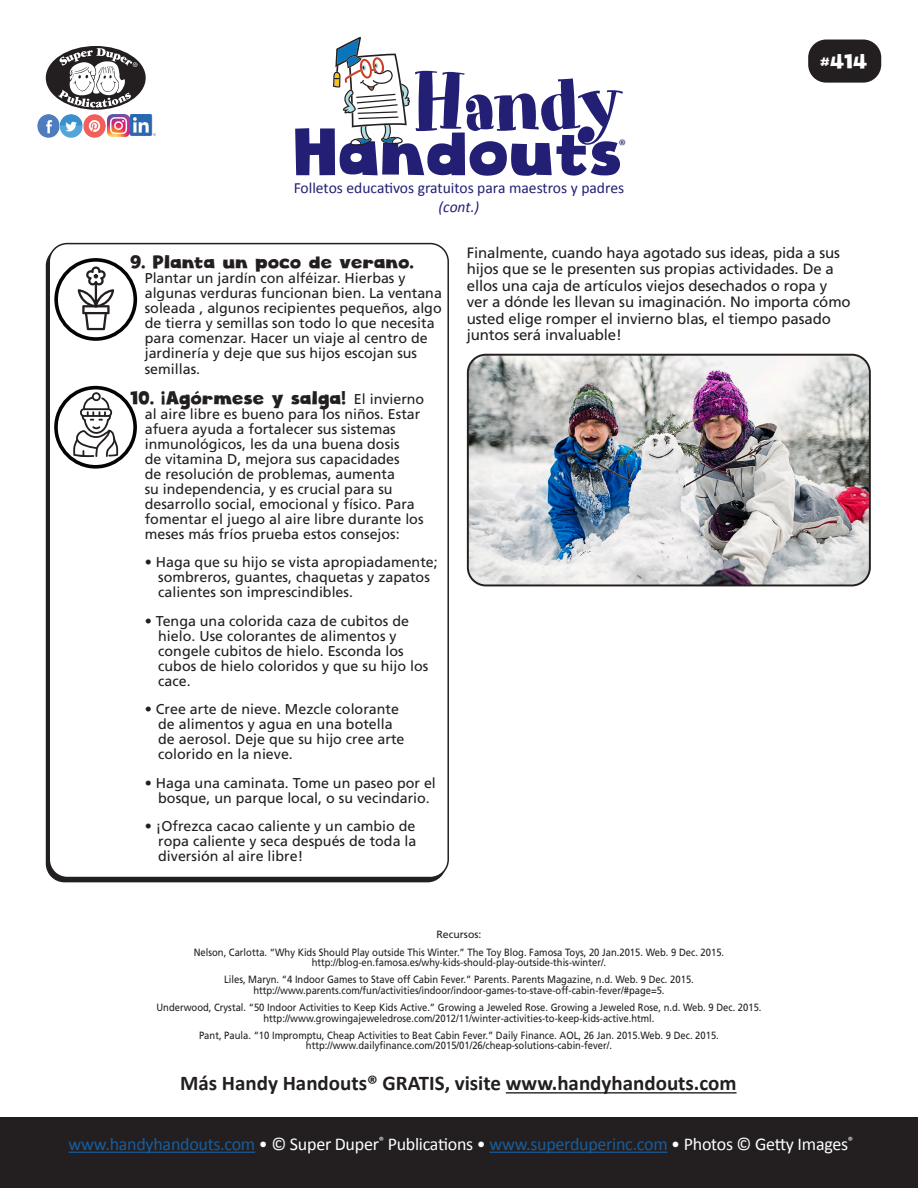
<style>
.page{position:relative;width:918px;height:1188px;background:#fff}
.page>*{position:absolute;margin:0;border:0;box-sizing:border-box;transform-origin:0 0}
.t1{font:79.2px "Art Department JNL";letter-spacing:-.03em;color:#231f75}
.t2{font:64.8px "Cloudy Witha Chanceof Love";color:#231f75}
.HH_TEXT{font:700 21px "Calibri";color:#231f20}
.t3{font:19.5px "Cloudy Witha Chanceof Love";color:#fff}
.t4{font:18px "Calibri";letter-spacing:-.015em;color:#fff}
.HH_TEXT-2{font:18px "Cloudy Witha Chanceof Love";color:#231f20}
.t5{font:15.6px "Calibri";color:#231f75}
.t6{font:italic 15.6px "Calibri";color:#231f75}
.t7{font:15.15px "Calibri";color:#231f75}
.HH_TEXT-3{font:15px/16.5px "Frutiger";letter-spacing:-.01em;color:#231f20}
.HH_TEXT-4{font:14.25px/15px "Frutiger";color:#231f20}
.HH_Title{font:10.5px/10.5px "Frutiger";color:#231f20;text-align:center;scale:.9 1}
.HH_Title-2{font:10.5px "Frutiger";color:#231f20}
.s1{font-family:"Frutiger";font-size:14.25px}
.s2{color:#175d9e}
</style>
<div class="page">
<img style="left:468px;top:355px;width:402px;height:230px">
<div style="left:467px;top:354px;width:404px;height:232px;border:2px solid #231f20;border-radius:18px"></div>
<div style="left:49px;top:243px;width:400px;height:635px;border:2px solid #231f20;border-radius:18px"></div>
<div style="left:808px;top:40px;width:73px;height:43px;background:#231f20;border-radius:18px"></div>
<div style="left:46px;top:46px;width:100px;height:64px;background:#231f20;border-radius:50%"></div>
<svg style="left:58px;top:48px;width:80px;height:60px"></svg>
<img style="left:37px;top:115px;width:92px;height:22px">
<img style="left:131px;top:115px;width:24px;height:21px">
<hr style="left:506px;top:1092px;width:231px;height:2px;background:#231f20">
<div style="left:0;top:1118px;width:918px;height:70px;background:#231f20"></div>
<hr style="left:69px;top:1152px;width:186px;height:1px;background:#175d9e">
<hr style="left:489px;top:1152px;width:179px;height:1px;background:#175d9e">
<svg style="left:333px;top:37px;width:77px;height:109px"></svg>
<svg style="left:78px;top:266px;width:36px;height:64px"></svg>
<div style="left:54px;top:258px;width:83px;height:83px;border:4px solid #040503;border-radius:50%"></div>
<div style="left:54px;top:386px;width:83px;height:83px;border:4px solid #040503;border-radius:50%"></div>
<svg style="left:73px;top:392px;width:45px;height:65px"></svg>
<p class="t1" style="left:412px;top:56px;width:213px">Handy</p>
<p class="t5" style="left:294px;top:177px;width:332px">Folletos educativos gratuitos para maestros y padres</p>
<p class="t6" style="left:439px;top:196px;width:42px">(cont.)</p>
<p class="t2" style="left:296px;top:112px;width:331px">Handouts</p>
<p class="t7" style="left:618px;top:135px;width:9px">®</p>
<p class="t3" style="left:821px;top:49px;width:48px">#414</p>
<p class="HH_TEXT-2" style="left:131px;top:251px;width:285px">9. Planta un poco de verano.</p>
<p class="HH_TEXT-4" style="left:145px;top:270px;width:299px">Plantar un jardín con alféizar. Hierbas y algunas verduras funcionan bien. La ventana soleada , algunos recipientes pequeños, algo de tierra y semillas son todo lo que necesita para comenzar. Hacer un viaje al centro de jardinería y deje que sus hijos escojan sus semillas.</p>
<p class="HH_TEXT-2" style="left:131px;top:387px;width:295px">10. ¡Agórmese y salga! <span class="s1">El invierno</span></p>
<p class="HH_TEXT-4" style="left:145px;top:406px;width:280px">al aire libre es bueno para los niños. Estar afuera ayuda a fortalecer sus sistemas inmunológicos, les da una buena dosis<br>de vitamina D, mejora sus capacidades<br>de resolución de problemas, aumenta<br>su independencia, y es crucial para su desarrollo social, emocional y físico. Para fomentar el juego al aire libre durante los meses más fríos prueba estos consejos:</p>
<p class="HH_TEXT-4" style="left:158px;top:555px;width:281px;text-indent:-14px">• Haga que su hijo se vista apropiadamente; sombreros, guantes, chaquetas y zapatos calientes son imprescindibles.</p>
<p class="HH_TEXT-4" style="left:158px;top:613px;width:271px;text-indent:-14px">• Tenga una colorida caza de cubitos de hielo. Use colorantes de alimentos y congele cubitos de hielo. Esconda los cubos de hielo coloridos y que su hijo los cace.</p>
<p class="HH_TEXT-4" style="left:158px;top:702px;width:248px;text-indent:-14px">• Cree arte de nieve. Mezcle colorante de alimentos y agua en una botella de aerosol. Deje que su hijo cree arte colorido en la nieve.</p>
<p class="HH_TEXT-4" style="left:145px;top:775px;width:293px;text-align:center">• Haga una caminata. Tome un paseo por el bosque, un parque local, o su vecindario.</p>
<p class="HH_TEXT-4" style="left:158px;top:819px;width:260px;text-align:justify;text-indent:-14px">• ¡Ofrezca cacao caliente y un cambio de ropa caliente y seca después de toda la diversión al aire libre!</p>
<p class="HH_TEXT-3" style="left:467px;top:244px;width:385px">Finalmente, cuando haya agotado sus ideas, pida a sus hijos que se le presenten sus propias actividades. De a ellos una caja de artículos viejos desechados o ropa y ver a dónde les llevan su imaginación. No importa cómo usted elige romper el invierno blas, el tiempo pasado juntos será invaluable!</p>
<p class="HH_Title-2" style="left:437px;top:929px;width:46px">Recursos:</p>
<p class="HH_Title" style="left:194px;top:947px;width:591px">Nelson, Carlotta. “Why Kids Should Play outside This Winter.” The Toy Blog. Famosa Toys, 20 Jan.2015. Web. 9 Dec. 2015. http://blog-en.famosa.es/why-kids-should-play-outside-this-winter/.</p>
<p class="HH_Title" style="left:224px;top:974px;width:523px">Liles, Maryn. “4 Indoor Games to Stave off Cabin Fever.” Parents. Parents Magazine, n.d. Web. 9 Dec. 2015. http://www.parents.com/fun/activities/indoor/indoor-games-to-stave-off-cabin-fever/#page=5.</p>
<p class="HH_Title" style="left:156px;top:1002px;width:674px">Underwood, Crystal. “50 Indoor Activities to Keep Kids Active.” Growing a Jeweled Rose. Growing a Jeweled Rose, n.d. Web. 9 Dec. 2015. http://www.growingajeweledrose.com/2012/11/winter-activities-to-keep-kids-active.html.</p>
<p class="HH_Title" style="left:199px;top:1030px;width:579px">Pant, Paula. “10 Impromptu, Cheap Activities to Beat Cabin Fever.” Daily Finance. AOL, 26 Jan. 2015.Web. 9 Dec. 2015. http://www.dailyfinance.com/2015/01/26/cheap-solutions-cabin-fever/.</p>
<p class="HH_TEXT" style="left:180px;top:1069px;width:558px">Más Handy Handouts® GRATIS, visite www.handyhandouts.com</p>
<p class="t4" style="left:69px;top:1132px;width:786px"><span class="s2">www.handyhandouts.com</span> • © Super Duper<sup>®</sup> Publications • <span class="s2">www.superduperinc.com</span> • Photos © Getty Images<sup>®</sup></p>
</div>
